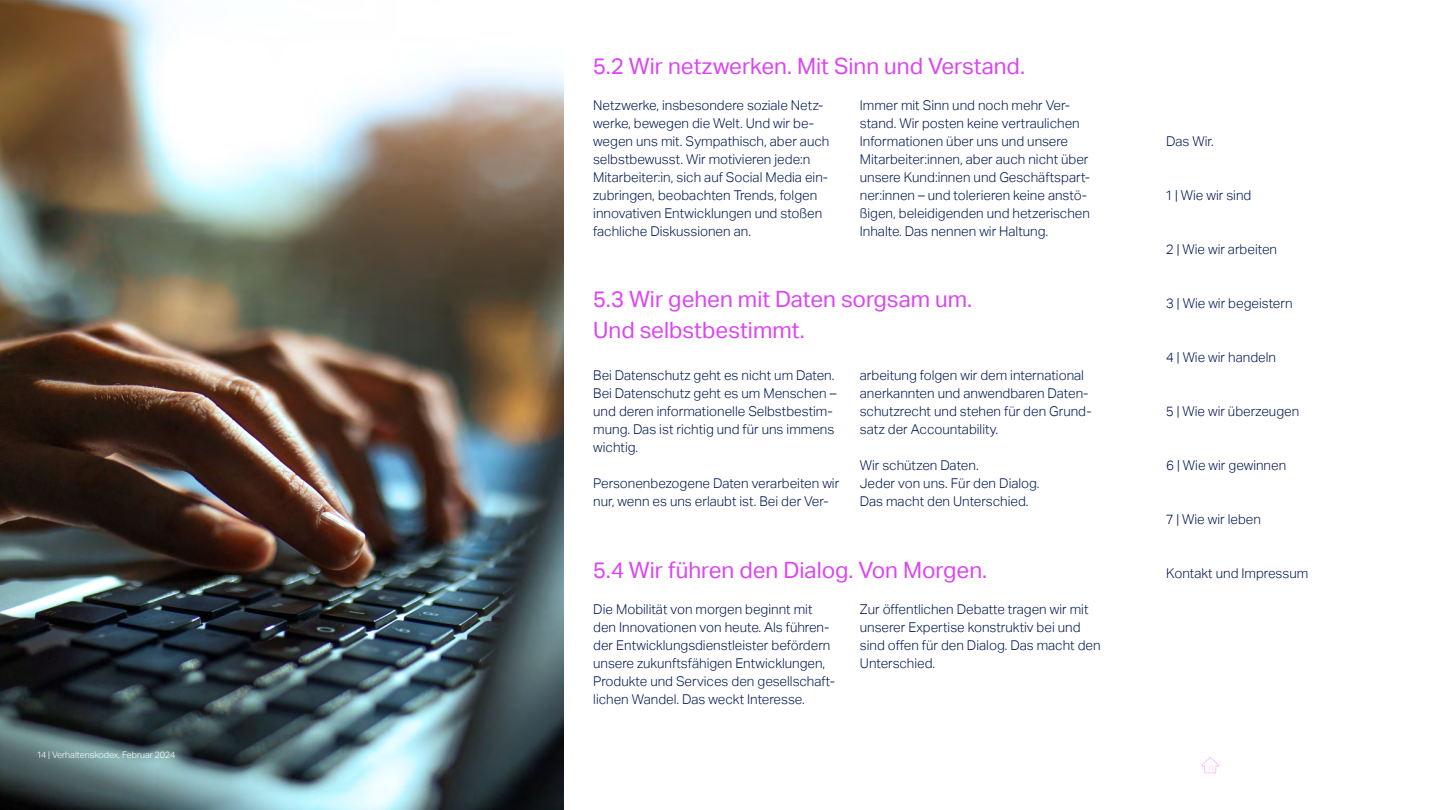
<style>
.page{position:relative;width:1440px;height:810px;background:#fff}
.page>*{position:absolute;margin:0;border:0;box-sizing:border-box;transform-origin:0 0}
.Kapitelüberschrift_2_ohne{font:22.5px/30px "Aktiv Grotesk";color:#db45f2}
.Fließtext_18_24pt{font:300 13.5px/18px "Aktiv Grotesk";color:#001a54}
.t1{font:300 9px "Aktiv Grotesk";color:#fff}
</style>
<div class="page">
<img style="left:0;top:0;width:564px;height:810px">
<svg style="left:1201px;top:757px;width:18px;height:16px"></svg>
<p class="t1" style="left:38px;top:749px;width:139px">14 | Verhaltenskodex, Februar 2024</p>
<p class="Kapitelüberschrift_2_ohne" style="left:593px;top:51px;width:433px">5.2 Wir netzwerken. Mit Sinn und Verstand.</p>
<p class="Fließtext_18_24pt" style="left:593px;top:96px;width:238px">Netzwerke, insbesondere soziale Netz&shy;werke, bewegen die Welt. Und wir be&shy;wegen uns mit. Sympathisch, aber auch selbstbewusst. Wir motivieren jede:n Mitarbeiter:in, sich auf Social Media ein&shy;zubringen, beobachten Trends, folgen innovativen Entwicklungen und stoßen fachliche Diskussionen an.</p>
<p class="Fließtext_18_24pt" style="left:860px;top:96px;width:232px">Immer mit Sinn und noch mehr Ver&shy;stand. Wir posten keine vertraulichen Informationen über uns und unsere Mitarbeiter:innen, aber auch nicht über unsere Kund:innen und Geschäftspart&shy;ner:innen – und tolerieren keine anstö&shy;ßigen, beleidigenden und hetzerischen Inhalte. Das nennen wir Haltung.</p>
<p class="Kapitelüberschrift_2_ohne" style="left:593px;top:285px;width:381px">5.3 Wir gehen mit Daten sorgsam um.<br>Und selbstbestimmt.</p>
<p class="Fließtext_18_24pt" style="left:593px;top:366px;width:245px">Bei Datenschutz geht es nicht um Daten.<br>Bei Datenschutz geht es um Menschen – und deren informationelle Selbstbestim&shy;mung. Das ist richtig und für uns immens wichtig.</p>
<p class="Fließtext_18_24pt" style="left:593px;top:474px;width:248px">Personenbezogene Daten verarbeiten wir nur, wenn es uns erlaubt ist. Bei der Ver-</p>
<p class="Fließtext_18_24pt" style="left:860px;top:366px;width:233px">arbeitung folgen wir dem international anerkannten und anwendbaren Daten&shy;schutzrecht und stehen für den Grund&shy;satz der Accountability.</p>
<p class="Fließtext_18_24pt" style="left:860px;top:456px;width:120px">Wir schützen Daten.</p>
<p class="Fließtext_18_24pt" style="left:860px;top:474px;width:181px">Jeder von uns. Für den Dialog.</p>
<p class="Fließtext_18_24pt" style="left:860px;top:492px;width:170px">Das macht den Unterschied.</p>
<p class="Kapitelüberschrift_2_ohne" style="left:593px;top:555px;width:396px">5.4 Wir führen den Dialog. Von Morgen.</p>
<p class="Fließtext_18_24pt" style="left:593px;top:600px;width:243px">Die Mobilität von morgen beginnt mit den Innovationen von heute. Als führen&shy;der Entwicklungsdienstleister befördern unsere zukunftsfähigen Entwicklungen, Produkte und Services den gesellschaft&shy;lichen Wandel. Das weckt Interesse.</p>
<p class="Fließtext_18_24pt" style="left:860px;top:600px;width:242px">Zur öffentlichen Debatte tragen wir mit unserer Expertise konstruktiv bei und sind offen für den Dialog. Das macht den Unterschied.</p>
<p class="Fließtext_18_24pt" style="left:1166px;top:132px;width:49px">Das Wir.</p>
<p class="Fließtext_18_24pt" style="left:1166px;top:186px;width:87px">1 | Wie wir sind</p>
<p class="Fließtext_18_24pt" style="left:1166px;top:240px;width:112px">2 | Wie wir arbeiten</p>
<p class="Fließtext_18_24pt" style="left:1166px;top:294px;width:128px">3 | Wie wir begeistern</p>
<p class="Fließtext_18_24pt" style="left:1166px;top:348px;width:111px">4 | Wie wir handeln</p>
<p class="Fließtext_18_24pt" style="left:1166px;top:402px;width:135px">5 | Wie wir überzeugen</p>
<p class="Fließtext_18_24pt" style="left:1166px;top:456px;width:122px">6 | Wie wir gewinnen</p>
<p class="Fließtext_18_24pt" style="left:1166px;top:510px;width:96px">7 | Wie wir leben</p>
<p class="Fließtext_18_24pt" style="left:1166px;top:564px;width:144px">Kontakt und Impressum</p>
</div>
